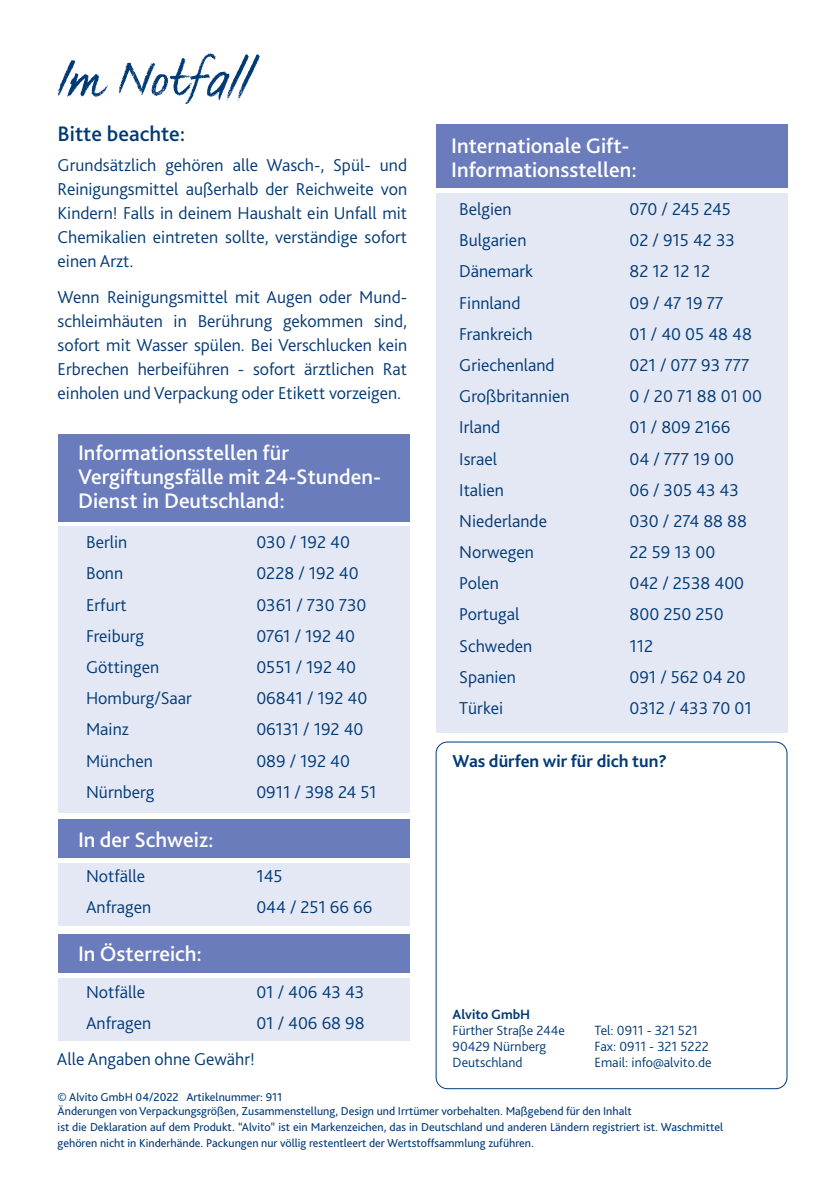
<style>
.page{position:relative;width:840px;height:1191px;background:#fff}
.page>*{position:absolute;margin:0;border:0;box-sizing:border-box;transform-origin:0 0}
.t1{font:52px "FS Sammy";color:#003a76}
.t2{font:500 22px/24px "Bliss Pro";color:#fff}
.t3{font:500 22px "Bliss Pro";color:#003a76}
.t4{font:300 18px/24px "Bliss Pro";color:#003a76;text-align:justify}
.t5{font:700 18px "Bliss Pro";color:#003a76}
.t6{font:300 14px/16px "Bliss Pro";color:#003a76}
.t7{font:700 14px "Bliss Pro";color:#003a76}
.t8{font:12px/14px "Bliss Pro";color:#003a76}
</style>
<div class="page">
<div style="left:435px;top:741px;width:352px;height:348px;border:1px solid #003a76;border-radius:11px"></div>
<div style="left:58px;top:434px;width:351px;height:87px;background:#6b7cbc"></div>
<div style="left:58px;top:526px;width:351px;height:286px;background:#e4e8f5"></div>
<div style="left:436px;top:193px;width:351px;height:539px;background:#e4e8f5"></div>
<div style="left:58px;top:863px;width:351px;height:63px;background:#e4e8f5"></div>
<div style="left:58px;top:977px;width:351px;height:63px;background:#e4e8f5"></div>
<div style="left:435px;top:125px;width:352px;height:63px;background:#6b7cbc"></div>
<div style="left:58px;top:819px;width:351px;height:38px;background:#6b7cbc"></div>
<div style="left:58px;top:934px;width:351px;height:38px;background:#6b7cbc"></div>
<h1 class="t1" style="left:58px;top:47px;width:193px">Im Notfall</h1>
<p class="t3" style="left:58px;top:120px;width:129px">Bitte beachte:</p>
<p class="t4" style="left:58px;top:153px;width:351px">Grundsätzlich gehören alle Wasch-, Spül- und Reinigungsmittel außerhalb der Reichweite von Kindern! Falls in deinem Haushalt ein Unfall mit Chemikalien eintreten sollte, verständige sofort einen Arzt.</p>
<p class="t4" style="left:58px;top:284px;width:351px">Wenn Reinigungsmittel mit Augen oder Mund&shy;schleimhäuten in Berührung gekommen sind, sofort mit Wasser spülen. Bei Verschlucken kein Erbrechen herbeiführen - sofort ärztlichen Rat einholen und Verpackung oder Etikett vorzeigen.</p>
<p class="t2" style="left:78px;top:440px;width:304px">Informationsstellen für<br>Vergiftungsfälle mit 24-Stunden-<br>Dienst in Deutschland:</p>
<p class="t4" style="left:86px;top:530px;width:43px">Berlin</p>
<p class="t4" style="left:256px;top:530px;width:95px">030 / 192 40</p>
<p class="t4" style="left:86px;top:561px;width:39px">Bonn</p>
<p class="t4" style="left:256px;top:561px;width:104px">0228 / 192 40</p>
<p class="t4" style="left:86px;top:592px;width:42px">Erfurt</p>
<p class="t4" style="left:256px;top:592px;width:112px">0361 / 730 730</p>
<p class="t4" style="left:86px;top:624px;width:59px">Freiburg</p>
<p class="t4" style="left:256px;top:624px;width:100px">0761 / 192 40</p>
<p class="t4" style="left:86px;top:655px;width:75px">Göttingen</p>
<p class="t4" style="left:256px;top:655px;width:101px">0551 / 192 40</p>
<p class="t4" style="left:86px;top:686px;width:107px">Homburg/Saar</p>
<p class="t4" style="left:256px;top:686px;width:112px">06841 / 192 40</p>
<p class="t4" style="left:86px;top:717px;width:44px">Mainz</p>
<p class="t4" style="left:256px;top:717px;width:109px">06131 / 192 40</p>
<p class="t4" style="left:86px;top:748px;width:68px">München</p>
<p class="t4" style="left:256px;top:748px;width:95px">089 / 192 40</p>
<p class="t4" style="left:86px;top:779px;width:70px">Nürnberg</p>
<p class="t4" style="left:256px;top:779px;width:122px">0911 / 398 24 51</p>
<p class="t2" style="left:78px;top:827px;width:137px">In der Schweiz:</p>
<p class="t4" style="left:86px;top:864px;width:60px">Notfälle</p>
<p class="t4" style="left:256px;top:864px;width:28px">145</p>
<p class="t4" style="left:86px;top:895px;width:67px">Anfragen</p>
<p class="t4" style="left:256px;top:895px;width:117px">044 / 251 66 66</p>
<p class="t2" style="left:78px;top:941px;width:125px">In Österreich:</p>
<p class="t4" style="left:86px;top:979px;width:60px">Notfälle</p>
<p class="t4" style="left:256px;top:979px;width:109px">01 / 406 43 43</p>
<p class="t4" style="left:86px;top:1010px;width:67px">Anfragen</p>
<p class="t4" style="left:256px;top:1010px;width:110px">01 / 406 68 98</p>
<p class="t4" style="left:57px;top:1046px;width:200px">Alle Angaben ohne Gewähr!</p>
<p class="t2" style="left:451px;top:133px;width:187px">Internationale Gift-<br>Informationsstellen:</p>
<p class="t4" style="left:459px;top:197px;width:54px">Belgien</p>
<p class="t4" style="left:629px;top:197px;width:103px">070 / 245 245</p>
<p class="t4" style="left:459px;top:228px;width:69px">Bulgarien</p>
<p class="t4" style="left:629px;top:228px;width:107px">02 / 915 42 33</p>
<p class="t4" style="left:459px;top:259px;width:75px">Dänemark</p>
<p class="t4" style="left:629px;top:259px;width:82px">82 12 12 12</p>
<p class="t4" style="left:459px;top:290px;width:63px">Finnland</p>
<p class="t4" style="left:629px;top:290px;width:96px">09 / 47 19 77</p>
<p class="t4" style="left:459px;top:322px;width:75px">Frankreich</p>
<p class="t4" style="left:629px;top:322px;width:124px">01 / 40 05 48 48</p>
<p class="t4" style="left:459px;top:353px;width:97px">Griechenland</p>
<p class="t4" style="left:629px;top:353px;width:122px">021 / 077 93 777</p>
<p class="t4" style="left:459px;top:384px;width:112px">Großbritannien</p>
<p class="t4" style="left:629px;top:384px;width:134px">0 / 20 71 88 01 00</p>
<p class="t4" style="left:459px;top:415px;width:43px">Irland</p>
<p class="t4" style="left:629px;top:415px;width:102px">01 / 809 2166</p>
<p class="t4" style="left:459px;top:446px;width:39px">Israel</p>
<p class="t4" style="left:629px;top:446px;width:106px">04 / 777 19 00</p>
<p class="t4" style="left:459px;top:477px;width:46px">Italien</p>
<p class="t4" style="left:629px;top:477px;width:111px">06 / 305 43 43</p>
<p class="t4" style="left:459px;top:509px;width:89px">Niederlande</p>
<p class="t4" style="left:629px;top:509px;width:119px">030 / 274 88 88</p>
<p class="t4" style="left:459px;top:540px;width:76px">Norwegen</p>
<p class="t4" style="left:629px;top:540px;width:87px">22 59 13 00</p>
<p class="t4" style="left:459px;top:571px;width:41px">Polen</p>
<p class="t4" style="left:629px;top:571px;width:116px">042 / 2538 400</p>
<p class="t4" style="left:459px;top:602px;width:62px">Portugal</p>
<p class="t4" style="left:629px;top:602px;width:96px">800 250 250</p>
<p class="t4" style="left:459px;top:633px;width:74px">Schweden</p>
<p class="t4" style="left:629px;top:633px;width:25px">112</p>
<p class="t4" style="left:459px;top:665px;width:58px">Spanien</p>
<p class="t4" style="left:629px;top:665px;width:118px">091 / 562 04 20</p>
<p class="t4" style="left:459px;top:696px;width:45px">Türkei</p>
<p class="t4" style="left:629px;top:696px;width:124px">0312 / 433 70 01</p>
<p class="t5" style="left:452px;top:749px;width:216px">Was dürfen wir für dich tun?</p>
<p class="t7" style="left:452px;top:1005px;width:79px">Alvito GmbH</p>
<p class="t6" style="left:452px;top:1022px;width:114px">Fürther Straße 244e<br>90429 Nürnberg<br>Deutschland</p>
<p class="t6" style="left:594px;top:1022px;width:119px">Tel: 0911 - 321 521<br>Fax: 0911 - 321 5222<br>Email: info@alvito.de</p>
<p class="t8" style="left:58px;top:1089px;width:575px">© Alvito GmbH 04/2022 Artikelnummer: 911<br>Änderungen von Verpackungsgrößen, Zusammenstellung, Design und Irrtümer vorbehalten. Maßgebend für den Inhalt</p>
<p class="t8" style="left:58px;top:1118px;width:666px;line-height:16px">ist die Deklaration auf dem Produkt. “Alvito” ist ein Markenzeichen, das in Deutschland und anderen Ländern registriert ist. Waschmittel gehören nicht in Kinderhände. Packungen nur völlig restentleert der Wertstoffsammlung zuführen.</p>
</div>
